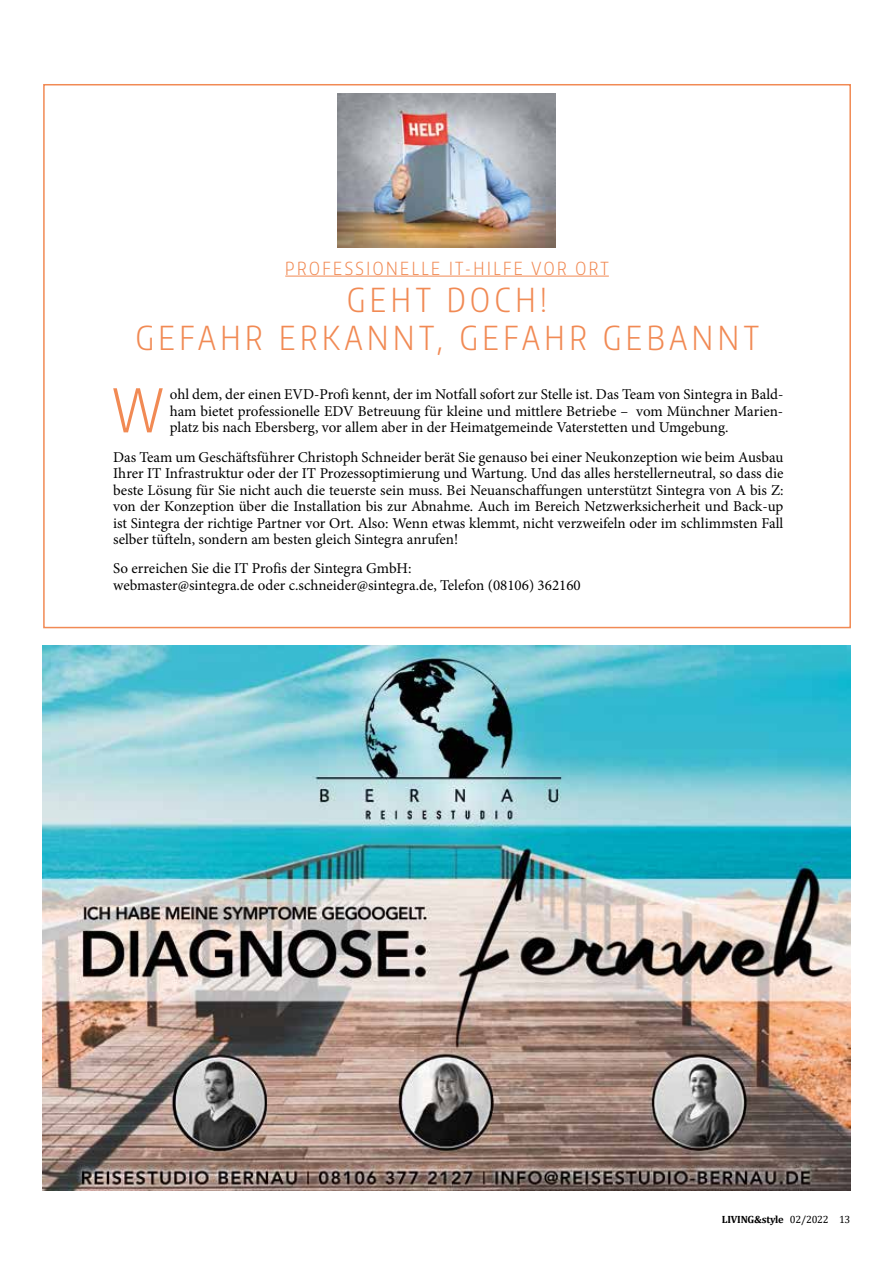
<style>
.page{position:relative;width:893px;height:1263px;background:#fff}
.page>*{position:absolute;margin:0;border:0;box-sizing:border-box;transform-origin:0 0}
.t1{font:300 59.55px "Encode Sans Compressed";color:#f18a54}
.t2{font:300 33px/38.1px "Encode Sans Compressed";letter-spacing:.14em;color:#f18a54;text-align:center}
.t3{font:300 18px "Encode Sans Compressed";letter-spacing:.14em;color:#f18a54}
.t4{font:15px/16.5px "Minion Pro";color:#000;text-align:justify}
.t5{font:700 10.5px "Cambria";letter-spacing:-.02em;color:#000}
.s1{font-weight:400}
</style>
<div class="page">
<img style="left:43px;top:646px;width:807px;height:544px">
<hr style="left:285px;top:276px;width:324px;height:1px;background:#f18a54">
<img style="left:337px;top:94px;width:219px;height:153px">
<p class="t3" style="left:285px;top:256px;width:325px">PROFESSIONELLE IT-HILFE VOR ORT</p>
<h2 class="t2" style="left:136px;top:279px;width:625px">GEHT DOCH!<br>GEFAHR ERKANNT, GEFAHR GEBANNT</h2>
<h1 class="t1" style="left:112px;top:371px;width:53px">W</h1>
<p class="t4" style="left:170px;top:386px;width:615px">ohl dem, der einen EVD-Profi kennt, der im Notfall sofort zur Stelle ist. Das Team von Sintegra in Bald&shy;ham bietet professionelle EDV Betreuung für kleine und mittlere Betriebe – vom Münchner Marien&shy;platz bis nach Ebersberg, vor allem aber in der Heimatgemeinde Vaterstetten und Umgebung.</p>
<p class="t4" style="left:113px;top:449px;width:672px">Das Team um Geschäftsführer Christoph Schneider berät Sie genauso bei einer Neukonzeption wie beim Ausbau Ihrer IT Infrastruktur oder der IT Prozessoptimierung und Wartung. Und das alles herstellerneutral, so dass die beste Lösung für Sie nicht auch die teuerste sein muss. Bei Neuanschaffungen unterstützt Sintegra von A bis Z: von der Konzeption über die Installation bis zur Abnahme. Auch im Bereich Netzwerksicherheit und Back-up ist Sintegra der richtige Partner vor Ort. Also: Wenn etwas klemmt, nicht verzweifeln oder im schlimmsten Fall selber tüfteln, sondern am besten gleich Sintegra anrufen!</p>
<p class="t4" style="left:113px;top:560px;width:469px">So erreichen Sie die IT Profis der Sintegra GmbH:<br>webmaster@sintegra.de oder c.schneider@sintegra.de, Telefon (08106) 362160</p>
<p class="t5" style="left:722px;top:1212px;width:130px">LIVING&amp;style <span class="s1">02/2022 13</span></p>
</div>
